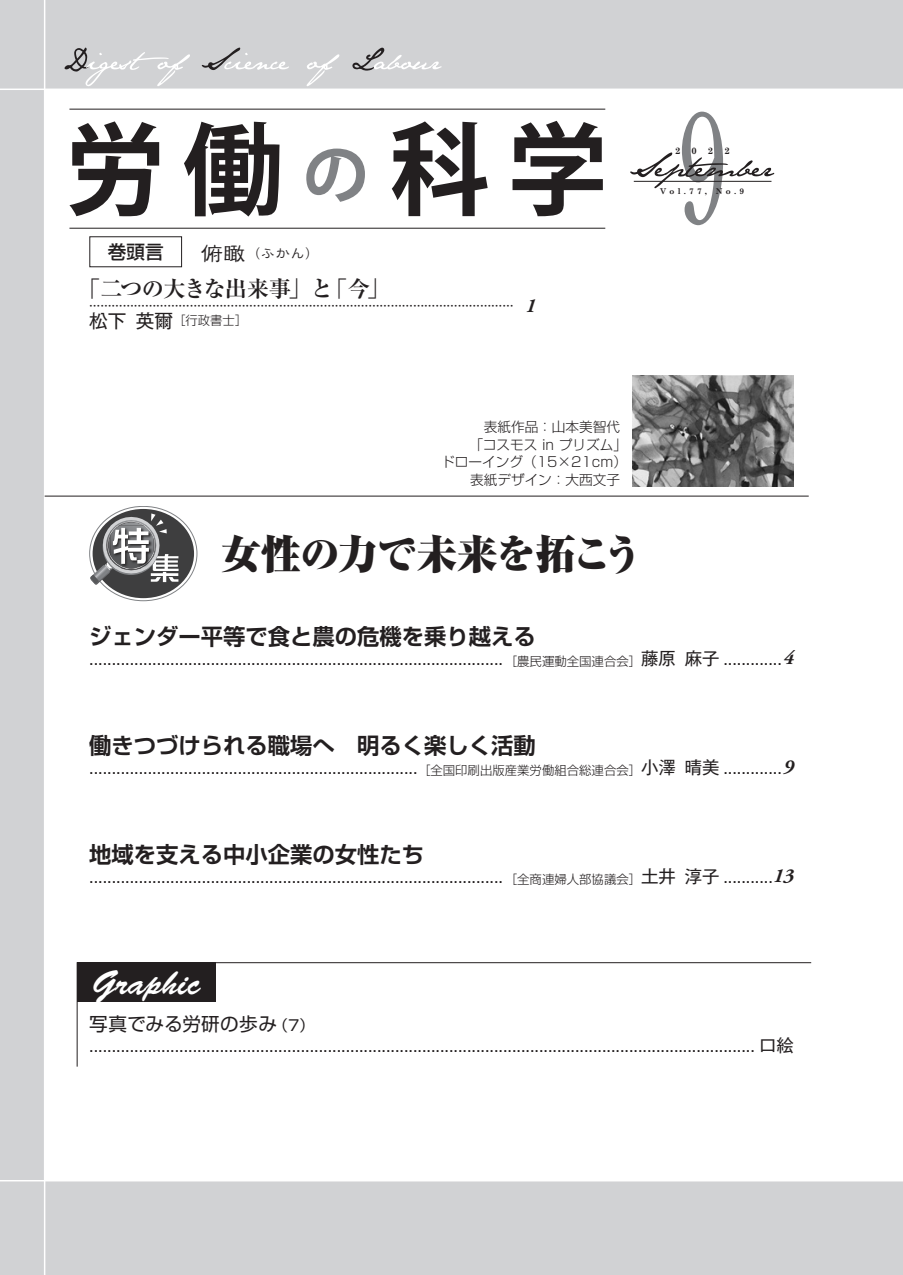
<style>
.page{position:relative;width:903px;height:1275px;background:#d1d2d4}
.page>*{position:absolute;margin:0;border:0;box-sizing:border-box;transform-origin:0 0}
.t1{font:900 39.73px "Ryumin Pro";letter-spacing:-.01em;color:#231f20}
.t2{font:34.65px "Brush Script Std";color:#fff}
.t3{font:700 22.4px "Shin Go Pro De";color:#231f20}
.t4{font:700 22.4px "Ryumin Pro";letter-spacing:-.045em;color:#231f20}
.t5{font:22.4px "Likurei Std";color:#231f20}
.t6{font:italic 700 19.78px "Adobe Garamond Pro";color:#231f20}
.t7{font:18.55px "Shin Go Pro";letter-spacing:.02em;color:#231f20}
.t8{font:18.55px "Gothic MB101 Pro";color:#231f20}
.t9{font:500 18.55px "Shin Go Pro";color:#231f20}
.t10{font:17.32px "Gothic MB101 Pro";color:#231f20}
.t11{font:14.88px "Likurei Std";color:#231f20}
.t12{font:14.88px "Shin Go Pro";color:#231f20}
.t13{font:300 13.65px "Shin Go Pro";color:#231f20}
.t14{font:300 12.42px "Shin Go Pro";color:#231f20}
.t15{font:700 11.2px "Ryumin Pro";color:#231f20}
.t16{font:700 9.28px "Century Schoolbook";color:#231f20}
.t17{font:700 8.05px "Century Schoolbook";color:#231f20}
.s1{font-family:"Adobe Garamond Pro";font-weight:700;font-style:italic;font-size:19.78px}
</style>
<div class="page">
<div style="left:45px;top:89px;width:858px;height:1092px;background:#fff"></div>
<hr style="left:0;top:1180px;width:903px;height:1px;background:#fff">
<hr style="left:0;top:89px;width:903px;height:1px;background:#fff">
<hr style="left:44px;top:0;width:1px;height:1275px;background:#fff">
<svg style="left:64px;top:48px;width:126px;height:38px"></svg>
<svg style="left:202px;top:48px;width:87px;height:22px"></svg>
<svg style="left:307px;top:54px;width:32px;height:32px"></svg>
<svg style="left:352px;top:48px;width:90px;height:23px"></svg>
<hr style="left:69px;top:109px;width:536px;height:1px;background:#231f20">
<hr style="left:69px;top:228px;width:536px;height:1px;background:#231f20">
<svg style="left:306px;top:148px;width:59px;height:54px"></svg>
<svg style="left:69px;top:121px;width:90px;height:95px"></svg>
<svg style="left:184px;top:122px;width:95px;height:95px"></svg>
<svg style="left:392px;top:121px;width:96px;height:95px"></svg>
<svg style="left:512px;top:121px;width:91px;height:95px"></svg>
<img style="left:632px;top:375px;width:162px;height:111px">
<div style="left:89px;top:236px;width:93px;height:31px;border:1px solid #231f20"></div>
<svg style="left:630px;top:112px;width:144px;height:113px"></svg>
<hr style="left:634px;top:181px;width:137px;height:1px;background:#231f20">
<svg style="left:77px;top:962px;width:735px;height:105px"></svg>
<hr style="left:45px;top:496px;width:764px;height:1px;background:#231f20">
<div style="left:93px;top:509px;width:101px;height:89px;background:#3e3e3f;border-radius:50%"></div>
<svg style="left:90px;top:513px;width:89px;height:72px"></svg>
<p class="t16" style="left:675px;top:145px;width:40px">202</p>
<p class="t16" style="left:724px;top:145px;width:7px">2</p>
<p class="t9" style="left:108px;top:237px;width:57px">巻頭言</p>
<p class="t5" style="left:201px;top:239px;width:46px">俯瞰</p>
<p class="t11" style="left:246px;top:244px;width:76px">（ふかん(</p>
<p class="t4" style="left:78px;top:271px;width:256px">「二つの大きな出来事」と</p>
<p class="t4" style="left:325px;top:271px;width:66px">「今」</p>
<p class="t15" style="left:89px;top:297px;width:426px">……………………………………………………………………………………………………</p>
<p class="t8" style="left:89px;top:305px;width:39px">松下</p>
<p class="t8" style="left:136px;top:305px;width:39px">英爾</p>
<p class="t14" style="left:173px;top:310px;width:76px">［行政書士[</p>
<p class="t6" style="left:525px;top:295px;width:12px">1</p>
<p class="t17" style="left:660px;top:186px;width:48px">Vol.77,</p>
<p class="t17" style="left:716px;top:186px;width:30px">N o . 9</p>
<p class="t13" style="left:484px;top:416px;width:138px">表紙作品：山本美智代</p>
<p class="t13" style="left:469px;top:433px;width:159px">「コスモス in プリズム「</p>
<p class="t13" style="left:441px;top:451px;width:187px">ドローイング（15×21cm(</p>
<p class="t13" style="left:470px;top:468px;width:152px">表紙デザイン：大西文子</p>
<h1 class="t1" style="left:222px;top:522px;width:423px">女性の力で未来を拓こう</h1>
<p class="t3" style="left:89px;top:618px;width:448px">ジェンダー平等で食と農の危機を乗り越える</p>
<p class="t10" style="left:89px;top:644px;width:415px">............................................................................................</p>
<p class="t14" style="left:505px;top:651px;width:138px">［農民運動全国連合会］</p>
<p class="t10" style="left:641px;top:644px;width:36px">藤原</p>
<p class="t10" style="left:685px;top:644px;width:111px">麻子..............<span class="s1">4</span></p>
<p class="t3" style="left:89px;top:727px;width:448px">働きつづけられる職場へ　明るく楽しく活動</p>
<p class="t10" style="left:89px;top:753px;width:330px">.........................................................................</p>
<p class="t14" style="left:418px;top:760px;width:225px">［全国印刷出版産業労働組合総連合会］</p>
<p class="t10" style="left:641px;top:753px;width:36px">小澤</p>
<p class="t10" style="left:685px;top:753px;width:111px">晴美..............<span class="s1">9</span></p>
<p class="t3" style="left:89px;top:836px;width:336px">地域を支える中小企業の女性たち</p>
<p class="t10" style="left:89px;top:862px;width:415px">............................................................................................</p>
<p class="t14" style="left:505px;top:869px;width:138px">［全商連婦人部協議会］</p>
<p class="t10" style="left:641px;top:862px;width:36px">土井</p>
<p class="t10" style="left:685px;top:862px;width:111px">淳子............<span class="s1">13</span></p>
<h2 class="t2" style="left:93px;top:963px;width:109px">Graphic</h2>
<p class="t7" style="left:89px;top:1009px;width:189px">写真でみる労研の歩み</p>
<p class="t10" style="left:89px;top:1030px;width:706px">.................................................................................................................................................... 口絵</p>
<p class="t12" style="left:273px;top:1013px;width:43px">)7(</p>
</div>
